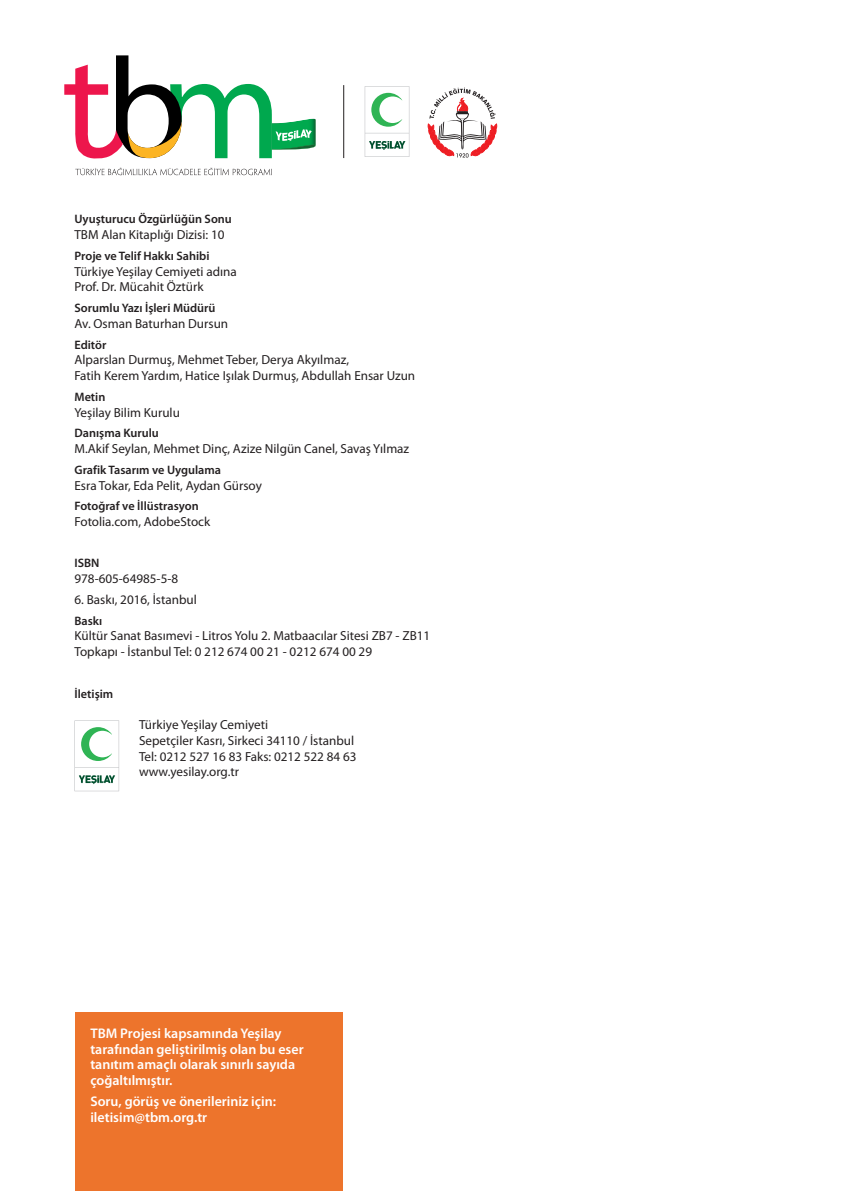
<style>
.page{position:relative;width:844px;height:1191px;background:#fff}
.page>*{position:absolute;margin:0;border:0;box-sizing:border-box;transform-origin:0 0}
.t1{font:600 14px/15.8px "Myriad Pro";color:#fff}
.t2{font:13.12px/15.8px "Myriad Pro";color:#231f20}
.t3{font:600 12.25px "Myriad Pro";color:#231f20}
</style>
<div class="page">
<svg style="left:74px;top:720px;width:45px;height:71px"></svg>
<hr style="left:343px;top:85px;width:1px;height:73px;background:#231f20">
<svg style="left:427px;top:88px;width:70px;height:69px"></svg>
<svg style="left:364px;top:86px;width:45px;height:71px"></svg>
<svg style="left:64px;top:55px;width:251px;height:104px"></svg>
<svg style="left:75px;top:168px;width:197px;height:7px"></svg>
<div style="left:75px;top:1012px;width:268px;height:179px;background:#ed742c"></div>
<p class="t3" style="left:74px;top:213px;width:159px">Uyuşturucu Özgürlüğün Sonu</p>
<p class="t2" style="left:74px;top:227px;width:151px">TBM Alan Kitaplığı Dizisi: 10</p>
<p class="t3" style="left:74px;top:250px;width:137px">Proje ve Telif Hakkı Sahibi</p>
<p class="t2" style="left:74px;top:264px;width:164px">Türkiye Yeşilay Cemiyeti adına<br>Prof. Dr. Mücahit Öztürk</p>
<p class="t3" style="left:74px;top:302px;width:142px">Sorumlu Yazı İşleri Müdürü</p>
<p class="t2" style="left:74px;top:316px;width:155px">Av. Osman Baturhan Dursun</p>
<p class="t3" style="left:74px;top:338px;width:34px">Editör</p>
<p class="t2" style="left:74px;top:352px;width:342px">Alparslan Durmuş, Mehmet Teber, Derya Akyılmaz,<br>Fatih Kerem Yardım, Hatice Işılak Durmuş, Abdullah Ensar Uzun</p>
<p class="t3" style="left:74px;top:390px;width:32px">Metin</p>
<p class="t2" style="left:74px;top:405px;width:107px">Yeşilay Bilim Kurulu</p>
<p class="t3" style="left:74px;top:427px;width:86px">Danışma Kurulu</p>
<p class="t2" style="left:74px;top:441px;width:336px">M.Akif Seylan, Mehmet Dinç, Azize Nilgün Canel, Savaş Yılmaz</p>
<p class="t3" style="left:74px;top:463px;width:148px">Grafik Tasarım ve Uygulama</p>
<p class="t2" style="left:74px;top:478px;width:189px">Esra Tokar, Eda Pelit, Aydan Gürsoy</p>
<p class="t3" style="left:74px;top:500px;width:126px">Fotoğraf ve İllüstrasyon</p>
<p class="t2" style="left:74px;top:514px;width:137px">Fotolia.com, AdobeStock</p>
<p class="t3" style="left:74px;top:557px;width:26px">ISBN</p>
<p class="t2" style="left:74px;top:571px;width:105px">978-605-64985-5-8</p>
<p class="t2" style="left:74px;top:592px;width:124px">6. Baskı, 2016, İstanbul</p>
<p class="t3" style="left:74px;top:614px;width:29px">Baskı</p>
<p class="t2" style="left:74px;top:628px;width:357px">Kültür Sanat Basımevi - Litros Yolu 2. Matbaacılar Sitesi ZB7 - ZB11<br>Topkapı - İstanbul Tel: 0 212 674 00 21 - 0212 674 00 29</p>
<p class="t3" style="left:74px;top:687px;width:40px">İletişim</p>
<p class="t2" style="left:139px;top:717px;width:219px">Türkiye Yeşilay Cemiyeti<br>Sepetçiler Kasrı, Sirkeci 34110 / İstanbul<br>Tel: 0212 527 16 83 Faks: 0212 522 84 63 www.yesilay.org.tr</p>
<p class="t1" style="left:90px;top:1025px;width:215px">TBM Projesi kapsamında Yeşilay tarafından geliştirilmiş olan bu eser tanıtım amaçlı olarak sınırlı sayıda çoğaltılmıştır.</p>
<p class="t1" style="left:90px;top:1093px;width:187px">Soru, görüş ve önerileriniz için: iletisim@tbm.org.tr</p>
</div>
